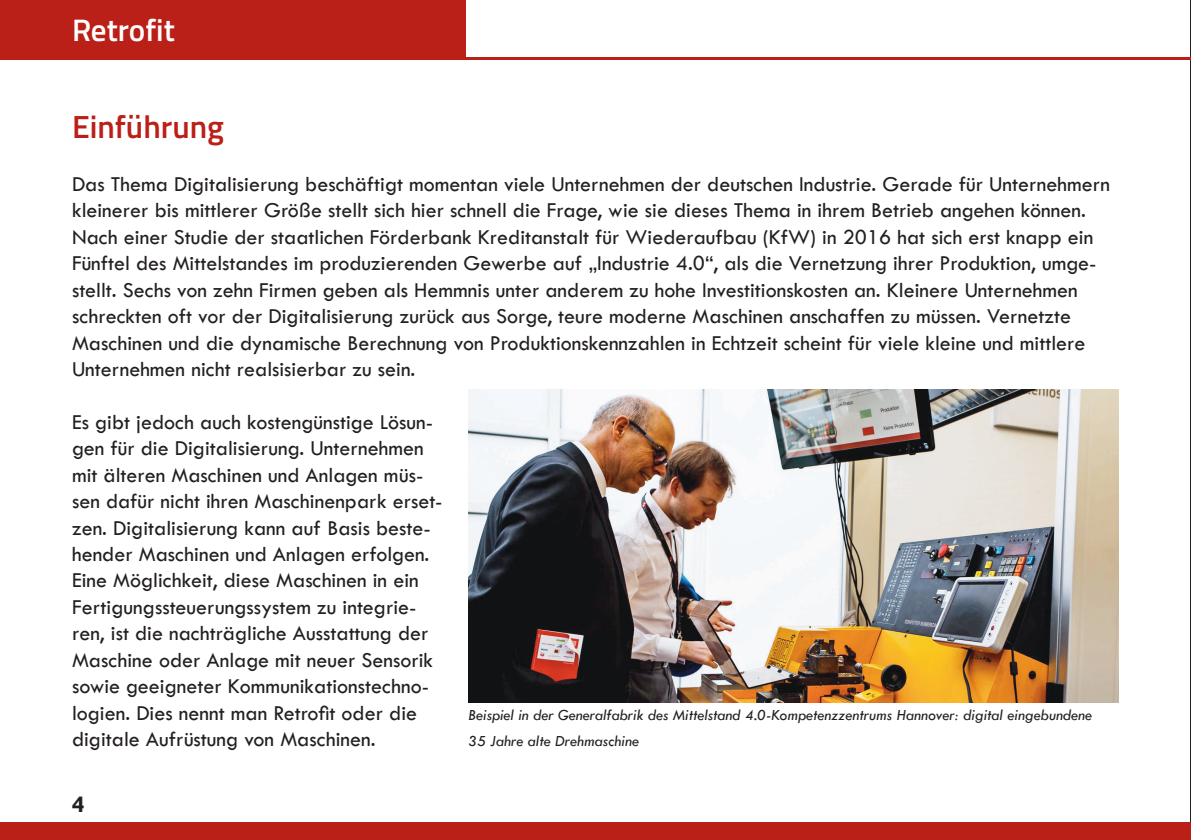
<style>
.page{position:relative;width:1191px;height:840px;background:#fff}
.page>*{position:absolute;margin:0;border:0;box-sizing:border-box;transform-origin:0 0}
.t1{font:600 32px "Titillium Web";color:#bb2018}
.t2{font:600 31px "Titillium Web";color:#fff}
.t3{font:700 24px "Tw Cen";color:#231f20}
.t4{font:22px/26.4px "Tw Cen";color:#231f20}
.t5{font:italic 16px/26.4px "Tw Cen";color:#231f20}
</style>
<div class="page">
<hr style="left:1190px;top:0;width:1px;height:839px;background:#231f20">
<div style="left:0;top:822px;width:1191px;height:17px;background:#bb2018"></div>
<div style="left:0;top:0;width:465px;height:58px;background:#bb2018"></div>
<hr style="left:0;top:57px;width:1191px;height:3px;background:#bb2018">
<img style="left:468px;top:389px;width:651px;height:313px">
<h2 class="t2" style="left:72px;top:6px;width:104px">Retrofit</h2>
<h1 class="t1" style="left:72px;top:103px;width:153px">Einführung</h1>
<p class="t4" style="left:72px;top:171px;width:1039px">Das Thema Digitalisierung beschäftigt momentan viele Unternehmen der deutschen Industrie. Gerade für Unternehmern kleinerer bis mittlerer Größe stellt sich hier schnell die Frage, wie sie dieses Thema in ihrem Betrieb angehen können.<br>Nach einer Studie der staatlichen Förderbank Kreditanstalt für Wiederaufbau (KfW) in 2016 hat sich erst knapp ein Fünftel des Mittelstandes im produzierenden Gewerbe auf „Industrie 4.0“, als die Vernetzung ihrer Produktion, umge&shy;stellt. Sechs von zehn Firmen geben als Hemmnis unter anderem zu hohe Investitionskosten an. Kleinere Unternehmen schreckten oft vor der Digitalisierung zurück aus Sorge, teure moderne Maschinen anschaffen zu müssen. Vernetzte Maschinen und die dynamische Berechnung von Produktionskennzahlen in Echtzeit scheint für viele kleine und mittlere Unternehmen nicht realsisierbar zu sein.</p>
<p class="t4" style="left:72px;top:408px;width:372px">Es gibt jedoch auch kostengünstige Lösun&shy;gen für die Digitalisierung. Unternehmen mit älteren Maschinen und Anlagen müs&shy;sen dafür nicht ihren Maschinenpark erset&shy;zen. Digitalisierung kann auf Basis beste&shy;hender Maschinen und Anlagen erfolgen.<br>Eine Möglichkeit, diese Maschinen in ein Fertigungssteuerungssystem zu integrie&shy;ren, ist die nachträgliche Ausstattung der Maschine oder Anlage mit neuer Sensorik sowie geeigneter Kommunikationstechno&shy;logien. Dies nennt man Retrofit oder die digitale Aufrüstung von Maschinen.</p>
<p class="t5" style="left:468px;top:700px;width:625px">Beispiel in der Generalfabrik des Mittelstand 4.0-Kompetenzzentrums Hannover: digital eingebundene<br>35 Jahre alte Drehmaschine</p>
<p class="t3" style="left:72px;top:789px;width:14px">4</p>
</div>
